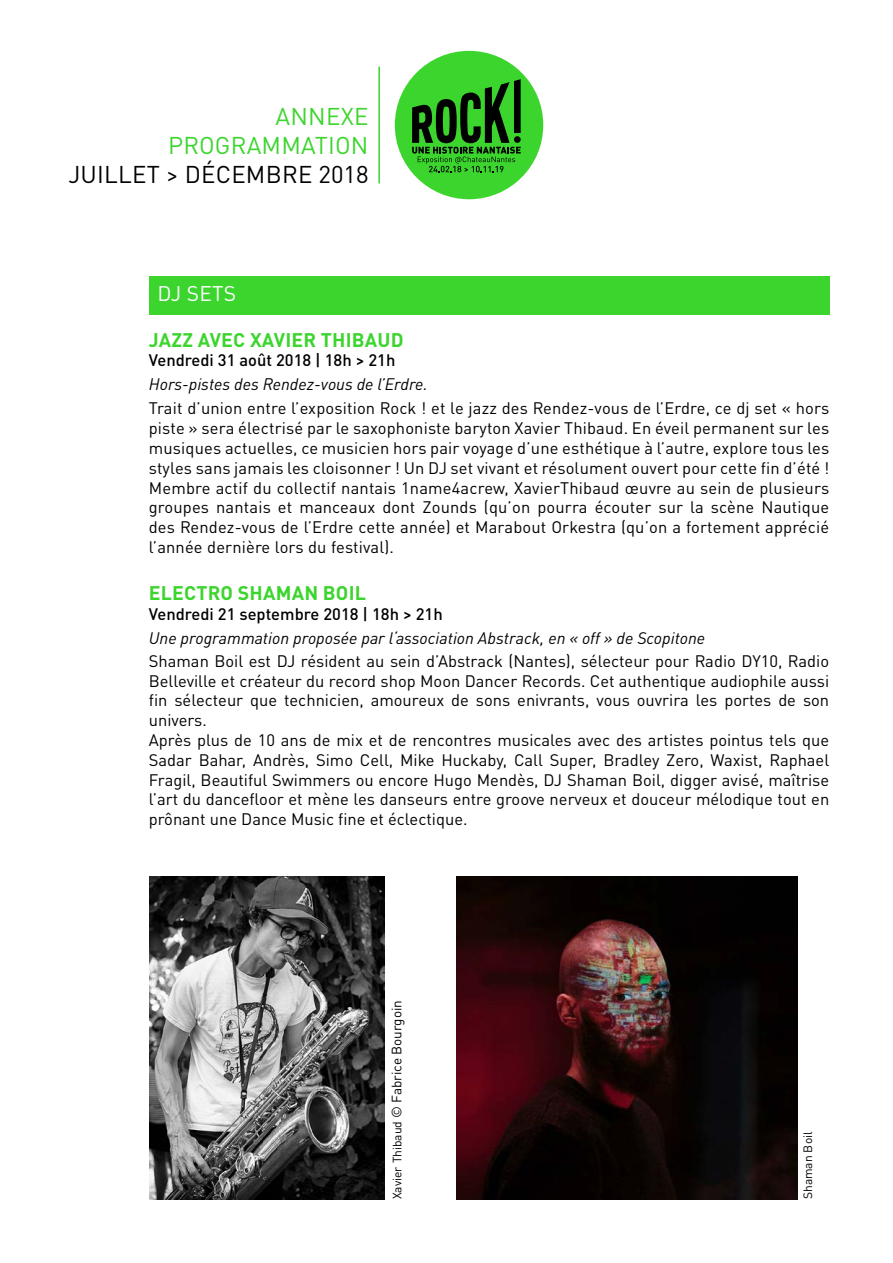
<style>
.page{position:relative;width:893px;height:1263px;background:#fff}
.page>*{position:absolute;margin:0;border:0;box-sizing:border-box;transform-origin:0 0}
.t1{font:24px "DINOT";letter-spacing:.01em;color:#000}
.t2{font:24px/28.8px "DINOT";letter-spacing:.01em;color:#3cd52e;text-align:right}
.t3{font:21px "DINOT";color:#fff}
.t4{font:700 19.5px "DINOT";letter-spacing:.01em;color:#3cd52e}
.t5{font:16.5px/19.8px "DINOT";color:#000;text-align:justify}
.t6{font:italic 16.5px "DINOT";color:#000}
.t7{font:500 16.5px "DINOT";color:#000}
.t8{font:13.5px "DINOT";color:#000}
.t9{font:12px "DINOT";color:#000}
.s1{font-size:12px}
</style>
<div class="page">
<hr style="left:378px;top:67px;width:2px;height:116px;background:#39d52d">
<div style="left:395px;top:51px;width:148px;height:148px;background:#3cd52e;border-radius:50%"></div>
<svg style="left:412px;top:79px;width:109px;height:93px"></svg>
<div style="left:149px;top:276px;width:680px;height:39px;background:#3cd52e"></div>
<img style="left:456px;top:877px;width:342px;height:322px">
<img style="left:150px;top:877px;width:235px;height:322px">
<h1 class="t2" style="left:168px;top:102px;width:202px">annexe programmation</h1>
<h1 class="t1" style="left:68px;top:159px;width:302px">juillet &gt; décembre 2018</h1>
<p class="t3" style="left:157px;top:280px;width:78px">dj sets</p>
<p class="t4" style="left:149px;top:327px;width:256px">JAZZ AVEC XAVIER THIBAUD</p>
<p class="t7" style="left:149px;top:350px;width:248px">Vendredi 31 août 2018 | 18h &gt; 21h</p>
<p class="t6" style="left:149px;top:374px;width:281px">Hors-pistes des Rendez-vous de l’Erdre.</p>
<p class="t5" style="left:149px;top:398px;width:682px">Trait d’union entre l’exposition Rock ! et le jazz des Rendez-vous de l’Erdre, ce dj set « hors piste » sera électrisé par le saxophoniste baryton Xavier Thibaud. En éveil permanent sur les musiques actuelles, ce musicien hors pair voyage d’une esthétique à l’autre, explore tous les styles sans jamais les cloisonner ! U n DJ set vivant et résolument ouvert pour cette fin d’été !<br>Membre actif du collectif nantais 1name4acrew, XavierThibaud œuvre au sein de plusieurs groupes nantais et manceaux dont Zounds (qu’on pourra écouter sur la scène Nautique des Rendez-vous de l’Erdre cette année) et Marabout Orkestra (qu’on a fortement apprécié l’année dernière lors du festival).</p>
<p class="t4" style="left:149px;top:581px;width:219px">ELECTRO SHAMAN BOIL</p>
<p class="t7" style="left:149px;top:604px;width:295px">Vendredi 21 septembre 2018 | 18h &gt; 21h</p>
<p class="t6" style="left:149px;top:628px;width:558px">Une programmation proposée par l‘association Abstrack, en « off » de Scopitone</p>
<p class="t5" style="left:149px;top:651px;width:682px;text-align:left">Shaman Boil est DJ résident au sein d’Abstrack (Nantes), sélecteur pour Radio DY10, Radio Belleville et créateur du record shop Moon Dancer Records. Cet authentique audiophile aussi fin sélecteur que technicien, amoureux de sons enivrants, vous ouvrira les portes de son univers.<br>Après plus de 10 ans de mix et de rencontres musicales avec des artistes pointus tels que Sadar Bahar, Andrès, Simo Cell, M ike Huckaby, Call Super, Bradley Zero, Waxist, Raphael Fragil, Beautiful Swimmers ou encore Hugo Mendès, DJ Shaman Boil, digger avisé, maîtrise l’art du dancefloor et mène les danseurs entre groove nerveux et douceur mélodique tout en prônant une Dance M usic fine et éclectique.</p>
<p class="t8" style="left:388px;top:1192px;width:194px;rotate:-90deg"><span class="s1">avier Thibaud</span> © Fabrice Bourgoin</p>
<p class="t9" style="left:390px;top:1199px;width:8px;rotate:-90deg">X</p>
<p class="t9" style="left:800px;top:1199px;width:69px;rotate:-90deg">Shaman Boil</p>
</div>
